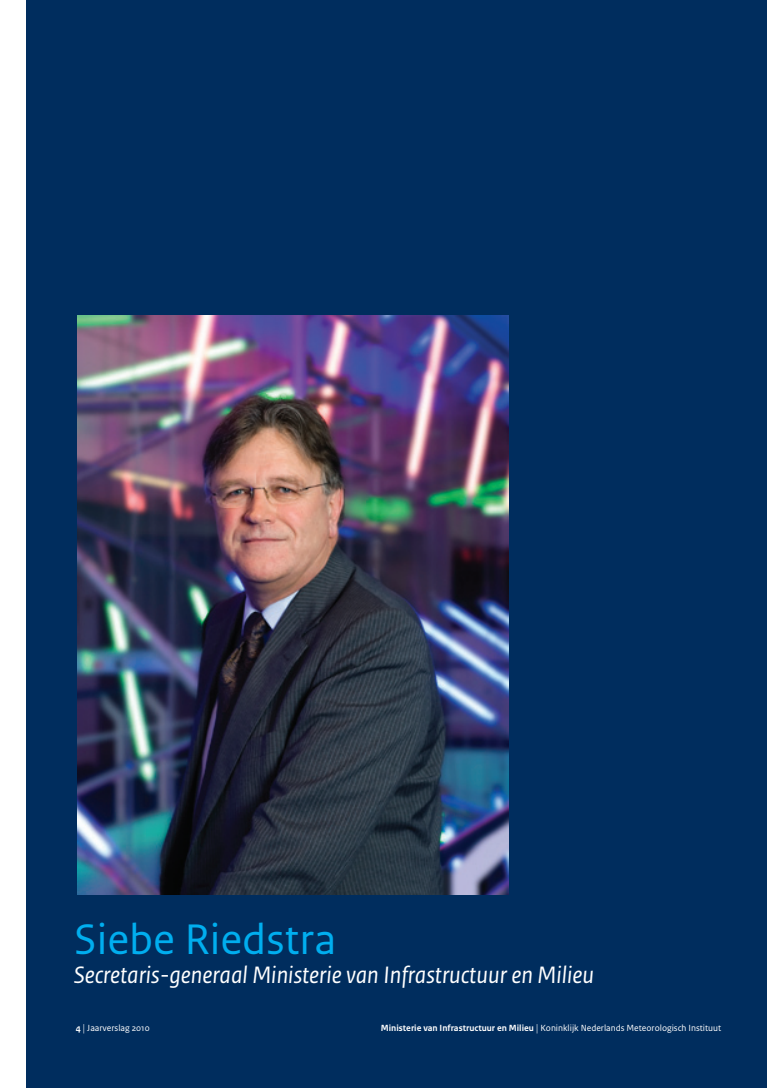
<style>
.page{position:relative;width:784px;height:1088px;background:#fff}
.page>*{position:absolute;margin:0;border:0;box-sizing:border-box;transform-origin:0 0}
.t1{font:45px "Rijksoverheid Sans Text";color:#00aeef}
.t2{font:italic 25px "Rijksoverheid Sans Text";color:#fff}
.t3{font:9.38px "Rijksoverheid Sans Text";color:#fff}
.s1{font-weight:700}
.s2{font-family:"Rijksoverheid Serif"}
</style>
<div class="page">
<div style="left:26px;top:0;width:739px;height:1088px;background:#002d5e"></div>
<img style="left:77px;top:315px;width:431px;height:579px">
<h1 class="t1" style="left:74px;top:913px;width:263px">Siebe Riedstra</h1>
<h2 class="t2" style="left:74px;top:961px;width:521px">Secretaris-generaal Ministerie van Infrastructuur en Milieu</h2>
<p class="t3" style="left:76px;top:1022px;width:75px"><span class="s1">4</span> <span class="s2">|</span> Jaarverslag 2010</p>
<p class="t3" style="left:380px;top:1022px;width:342px"><span class="s1">Ministerie van Infrastructuur en Milieu</span> <span class="s2">|</span> Koninklijk Nederlands Meteorologisch Instituut</p>
</div>
